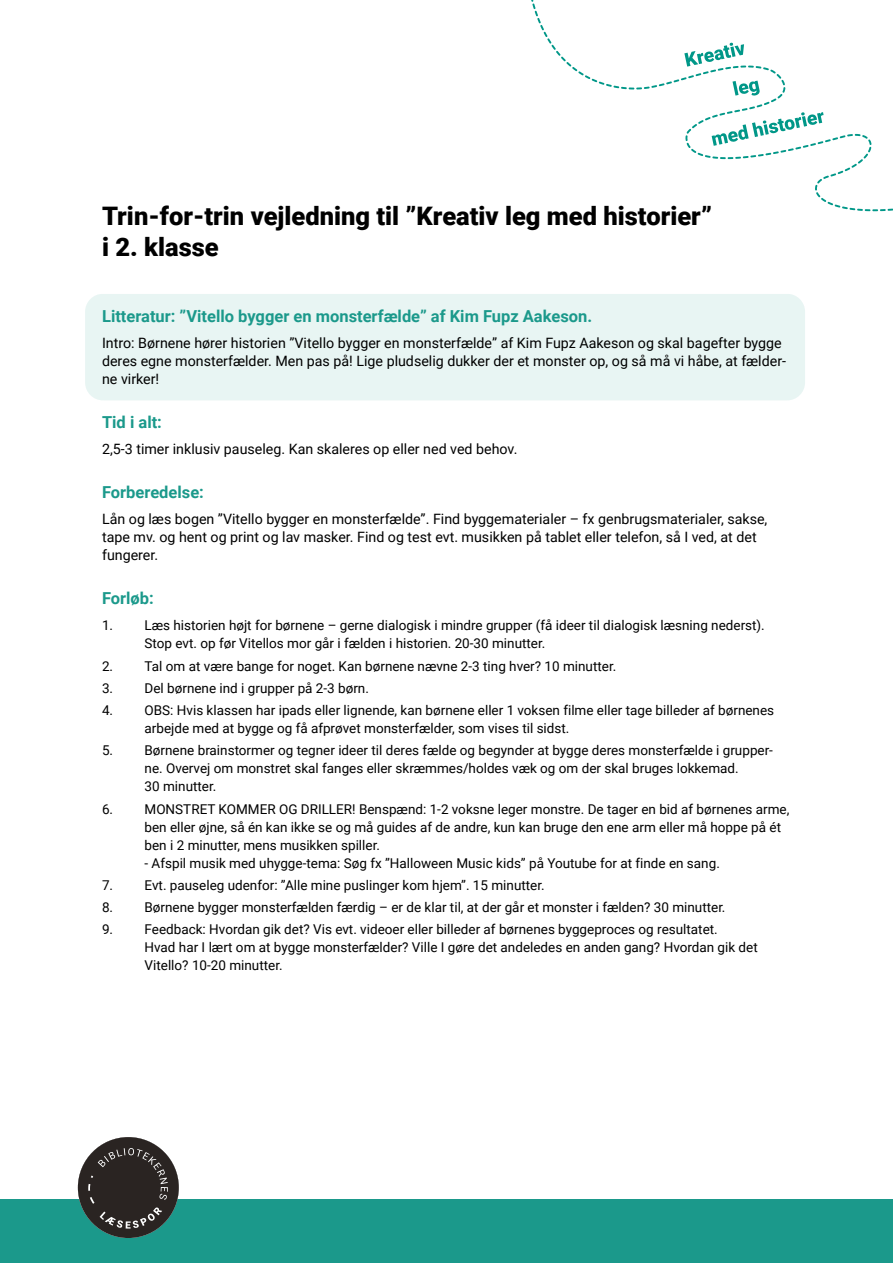
<style>
.page{position:relative;width:893px;height:1263px;background:#fff}
.page>*{position:absolute;margin:0;border:0;box-sizing:border-box;transform-origin:0 0}
.t1{font:900 25.5px/30.6px "Roboto";color:#000}
.t2{font:700 16.5px "Roboto";color:#1b998b}
.t3{font:14.25px/18px "Roboto";color:#000}
.t4{font:13.5px/18px "Roboto";color:#000}
</style>
<div class="page">
<div style="left:85px;top:294px;width:720px;height:106px;background:#e8f5f3"></div>
<div style="left:0;top:1199px;width:893px;height:64px;background:#1b998b"></div>
<svg style="left:78px;top:1137px;width:101px;height:101px"></svg>
<svg style="left:531px;top:0;width:362px;height:211px"></svg>
<svg style="left:684px;top:43px;width:60px;height:24px"></svg>
<svg style="left:732px;top:81px;width:28px;height:15px"></svg>
<svg style="left:712px;top:112px;width:112px;height:34px"></svg>
<h1 class="t1" style="left:102px;top:200px;width:611px">Trin-for-trin vejledning til ”Kreativ leg med historier” i 2. klasse</h1>
<p class="t2" style="left:102px;top:304px;width:492px">Litteratur: ”Vitello bygger en monsterfælde” af Kim Fupz Aakeson.</p>
<p class="t3" style="left:102px;top:334px;width:685px">Intro: Børnene hører historien ”Vitello bygger en monsterfælde” af Kim Fupz Aakeson og skal bagefter bygge deres egne monsterfælder. Men pas på! Lige pludselig dukker der et monster op, og så må vi håbe, at fælder&shy;ne virker!</p>
<p class="t2" style="left:102px;top:410px;width:61px">Tid i alt:</p>
<p class="t3" style="left:102px;top:440px;width:417px">2,5-3 timer inklusiv pauseleg. Kan skaleres op eller ned ved behov.</p>
<p class="t2" style="left:102px;top:480px;width:103px">Forberedelse:</p>
<p class="t3" style="left:102px;top:510px;width:667px">Lån og læs bogen ”Vitello bygger en monsterfælde”. Find byggematerialer – fx genbrugsmaterialer, sakse, tape mv. og hent og print og lav masker. Find og test evt. musikken på tablet eller telefon, så I ved, at det fungerer.</p>
<p class="t2" style="left:102px;top:586px;width:53px">Forløb:</p>
<p class="t4" style="left:145px;top:616px;width:622px;text-indent:-43px">1. Læs historien højt for børnene – gerne dialogisk i mindre grupper (få ideer til dialogisk læsning nederst).<br>Stop evt. op før Vitellos mor går i fælden i historien. 20-30 minutter.</p>
<p class="t4" style="left:102px;top:656px;width:516px">2. Tal om at være bange for noget. Kan børnene nævne 2-3 ting hver? 10 minutter.</p>
<p class="t4" style="left:102px;top:678px;width:268px">3. Del børnene ind i grupper på 2-3 børn.</p>
<p class="t4" style="left:145px;top:701px;width:631px;text-indent:-43px">4. OBS: Hvis klassen har ipads eller lignende, kan børnene eller 1 voksen filme eller tage billeder af børnenes arbejde med at bygge og få afprøvet monsterfælder, som vises til sidst.</p>
<p class="t4" style="left:145px;top:741px;width:630px;text-indent:-43px">5. Børnene brainstormer og tegner ideer til deres fælde og begynder at bygge deres monsterfælde i grupper&shy;ne. Overvej om monstret skal fanges eller skræmmes/holdes væk og om der skal bruges lokkemad.<br>30 minutter.</p>
<p class="t4" style="left:145px;top:799px;width:646px;text-indent:-43px">6. MONSTRET KOMMER OG DRILLER! Benspænd: 1-2 voksne leger monstre. De tager en bid af børnenes arme, ben eller øjne, så én kan ikke se og må guides af de andre, kun kan bruge den ene arm eller må hoppe på ét ben i 2 minutter, mens musikken spiller.</p>
<p class="t4" style="left:145px;top:853px;width:577px">- Afspil musik med uhygge-tema: Søg fx ”Halloween Music kids” på Youtube for at finde en sang.</p>
<p class="t4" style="left:102px;top:875px;width:444px">7. Evt. pauseleg udenfor: ”Alle mine puslinger kom hjem”. 15 minutter.</p>
<p class="t4" style="left:102px;top:898px;width:625px">8. Børnene bygger monsterfælden færdig – er de klar til, at der går et monster i fælden? 30 minutter.</p>
<p class="t4" style="left:145px;top:920px;width:615px;text-indent:-43px">9. Feedback: Hvordan gik det? Vis evt. videoer eller billeder af børnenes byggeproces og resultatet.<br>Hvad har I lært om at bygge monsterfælder? Ville I gøre det andeledes en anden gang? Hvordan gik det<br>Vitello? 10-20 minutter.</p>
</div>
